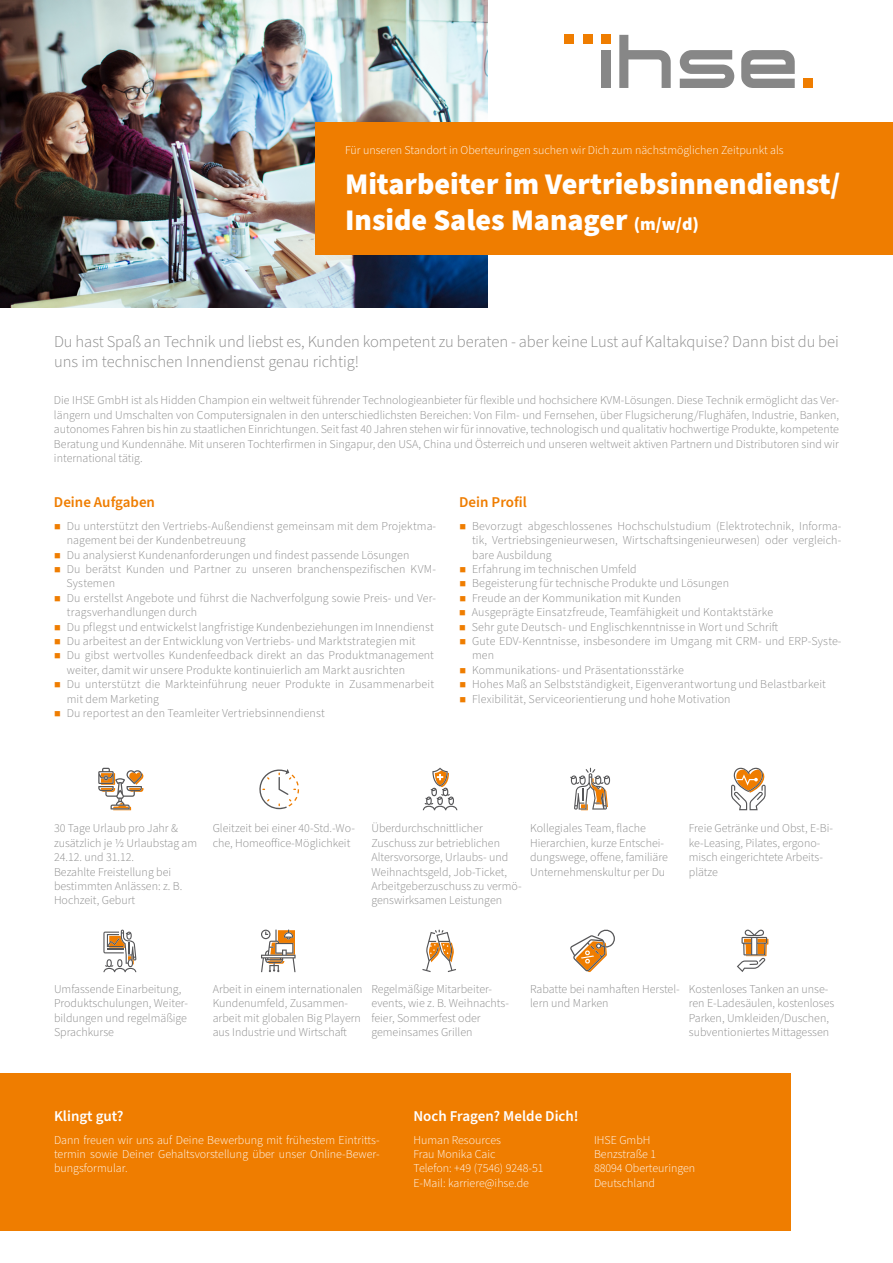
<style>
.page{position:relative;width:893px;height:1263px;background:#fff}
.page>*{position:absolute;margin:0;border:0;box-sizing:border-box;transform-origin:0 0}
.t1{font:900 30px/36px "Source Sans Pro";color:#fff}
.t2{font:300 16.5px/19.8px "Source Sans Pro";color:#878787}
.t3{font:600 15px "Source Sans Pro";color:#fff}
.t4{font:600 15px "Source Sans Pro";color:#ef7d00}
.t5{font:300 12px/14.4px "Source Sans Pro";color:#878787}
.t6{font:300 12px/14.4px "Source Sans Pro";color:#fff}
.s1{font-size:18px}
</style>
<div class="page">
<img style="left:0;top:0;width:487px;height:308px">
<div style="left:565px;top:35px;width:9px;height:9px;background:#ef7d00"></div>
<div style="left:583px;top:35px;width:9px;height:9px;background:#ef7d00"></div>
<div style="left:601px;top:35px;width:9px;height:9px;background:#ef7d00"></div>
<div style="left:601px;top:50px;width:9px;height:38px;background:#878787"></div>
<svg style="left:619px;top:35px;width:52px;height:53px"></svg>
<svg style="left:680px;top:50px;width:54px;height:38px"></svg>
<svg style="left:741px;top:50px;width:54px;height:38px"></svg>
<div style="left:804px;top:79px;width:9px;height:9px;background:#ef7d00"></div>
<div style="left:316px;top:123px;width:577px;height:132px;background:#ef7d00"></div>
<svg style="left:259px;top:769px;width:40px;height:40px"></svg>
<svg style="left:103px;top:930px;width:33px;height:42px"></svg>
<svg style="left:731px;top:768px;width:35px;height:42px"></svg>
<svg style="left:261px;top:930px;width:35px;height:42px"></svg>
<svg style="left:570px;top:768px;width:40px;height:42px"></svg>
<svg style="left:737px;top:930px;width:31px;height:42px"></svg>
<svg style="left:570px;top:930px;width:45px;height:42px"></svg>
<svg style="left:422px;top:930px;width:34px;height:42px"></svg>
<svg style="left:423px;top:768px;width:34px;height:42px"></svg>
<svg style="left:98px;top:768px;width:46px;height:42px"></svg>
<div style="left:0;top:1074px;width:790px;height:157px;background:#ef7d00"></div>
<p class="t6" style="left:345px;top:143px;width:440px">Für unseren Standort in Oberteuringen suchen wir Dich zum nächstmöglichen Zeitpunkt als</p>
<h1 class="t1" style="left:345px;top:167px;width:497px">Mitarbeiter im Vertriebsinnendienst/<br>Inside Sales Manager <span class="s1">(m/w/d)</span></h1>
<h2 class="t2" style="left:54px;top:332px;width:786px">Du hast Spaß an Technik und liebst es, Kunden kompetent zu beraten - aber keine Lust auf Kaltakquise? Dann bist du bei uns im technischen Innendienst genau richtig!</h2>
<p class="t5" style="left:54px;top:394px;width:787px;text-align:justify">Die IHSE GmbH ist als Hidden Champion ein weltweit führender Technologieanbieter für flexible und hochsichere KVM-Lösungen. Diese Technik ermöglicht das Ver&shy;längern und Umschalten von Computersignalen in den unterschiedlichsten Bereichen: Von Film- und Fernsehen, über Flugsicherung/Flughäfen, Industrie, Banken, autonomes Fahren bis hin zu staatlichen Einrichtungen. Seit fast 40 Jahren stehen wir für innovative, technologisch und qualitativ hochwertige Produkte, kompetente Beratung und Kundennähe. Mit unseren Tochterfirmen in Singapur, den USA, China und Österreich und unseren weltweit aktiven Partnern und Distributoren sind wir international tätig.</p>
<p class="t4" style="left:54px;top:492px;width:103px">Deine Aufgaben</p>
<p class="t5" style="left:67px;top:519px;width:371px">Du unterstützt den Vertriebs-Außendienst gemeinsam mit dem Projektma&shy;nagement bei der Kundenbetreuung<br>Du analysierst Kundenanforderungen und findest passende Lösungen<br>Du berätst Kunden und Partner zu unseren branchenspezifischen KVM-Systemen<br>Du erstellst Angebote und führst die Nachverfolgung sowie Preis- und Ver&shy;tragsverhandlungen durch<br>Du pflegst und entwickelst langfristige Kundenbeziehungen im Innendienst Du arbeitest an der Entwicklung von Vertriebs- und Marktstrategien mit<br>Du gibst wertvolles Kundenfeedback direkt an das Produktmanagement weiter, damit wir unsere Produkte kontinuierlich am Markt ausrichten<br>Du unterstützt die Markteinführung neuer Produkte in Zusammenarbeit mit dem Marketing<br>Du reportest an den Teamleiter Vertriebsinnendienst</p>
<p class="t4" style="left:459px;top:492px;width:69px">Dein Profil</p>
<p class="t5" style="left:472px;top:519px;width:371px">Bevorzugt abgeschlossenes Hochschulstudium (Elektrotechnik, Informa&shy;tik, Vertriebsingenieurwesen, Wirtschaftsingenieurwesen) oder vergleich&shy;bare Ausbildung<br>Erfahrung im technischen Umfeld<br>Begeisterung für technische Produkte und Lösungen<br>Freude an der Kommunikation mit Kunden<br>Ausgeprägte Einsatzfreude, Teamfähigkeit und Kontaktstärke<br>Sehr gute Deutsch- und Englischkenntnisse in Wort und Schrift<br>Gute EDV-Kenntnisse, insbesondere im Umgang mit CRM- und ERP-Syste&shy;men<br>Kommunikations- und Präsentationsstärke<br>Hohes Maß an Selbstständigkeit, Eigenverantwortung und Belastbarkeit Flexibilität, Serviceorientierung und hohe Motivation</p>
<p class="t5" style="left:54px;top:822px;width:145px">30 Tage Urlaub pro Jahr &amp; zusätzlich je ½ Urlaubstag am<br>24.12. und 31.12.<br>Bezahlte Freistellung bei bestimmten Anlässen: z. B.<br>Hochzeit, Geburt</p>
<p class="t5" style="left:213px;top:822px;width:144px">Gleitzeit bei einer 40-Std.-Wo&shy;che, Homeoffice-Möglichkeit</p>
<p class="t5" style="left:371px;top:822px;width:152px">Überdurchschnittlicher<br>Zuschuss zur betrieblichen<br>Altersvorsorge, Urlaubs- und<br>Weihnachtsgeld, Job-Ticket,<br>Arbeitgeberzuschuss zu vermö&shy;genswirksamen Leistungen</p>
<p class="t5" style="left:530px;top:822px;width:139px">Kollegiales Team, flache<br>Hierarchien, kurze Entschei&shy;dungswege, offene, familiäre<br>Unternehmenskultur per Du</p>
<p class="t5" style="left:689px;top:822px;width:146px">Freie Getränke und Obst, E-Bi&shy;ke-Leasing, Pilates, ergono&shy;misch eingerichtete Arbeits&shy;plätze</p>
<p class="t5" style="left:54px;top:982px;width:135px">Umfassende Einarbeitung,<br>Produktschulungen, Weiter&shy;bildungen und regelmäßige<br>Sprachkurse</p>
<p class="t5" style="left:213px;top:982px;width:151px">Arbeit in einem internationalen<br>Kundenumfeld, Zusammen&shy;arbeit mit globalen Big Playern aus Industrie und Wirtschaft</p>
<p class="t5" style="left:371px;top:982px;width:139px">Regelmäßige Mitarbeiter&shy;events, wie z. B. Weihnachts&shy;feier, Sommerfest oder gemeinsames Grillen</p>
<p class="t5" style="left:530px;top:982px;width:151px">Rabatte bei namhaften Herstel&shy;lern und Marken</p>
<p class="t5" style="left:689px;top:982px;width:147px">Kostenloses Tanken an unse&shy;ren E-Ladesäulen, kostenloses<br>Parken, Umkleiden/Duschen, subventioniertes Mittagessen</p>
<p class="t3" style="left:54px;top:1106px;width:71px">Klingt gut?</p>
<p class="t6" style="left:54px;top:1133px;width:327px;text-align:justify">Dann freuen wir uns auf Deine Bewerbung mit frühestem Eintritts&shy;termin sowie Deiner Gehaltsvorstellung über unser Online-Bewer&shy;bungsformular.</p>
<p class="t3" style="left:413px;top:1106px;width:167px">Noch Fragen? Melde Dich!</p>
<p class="t6" style="left:413px;top:1133px;width:132px">Human Resources<br>Frau Monika Caic<br>Telefon: +49 (7546) 9248-51<br>E-Mail: karriere@ihse.de</p>
<p class="t6" style="left:594px;top:1133px;width:103px">IHSE GmbH<br>Benzstraße 1<br>88094 Oberteuringen<br>Deutschland</p>
</div>
